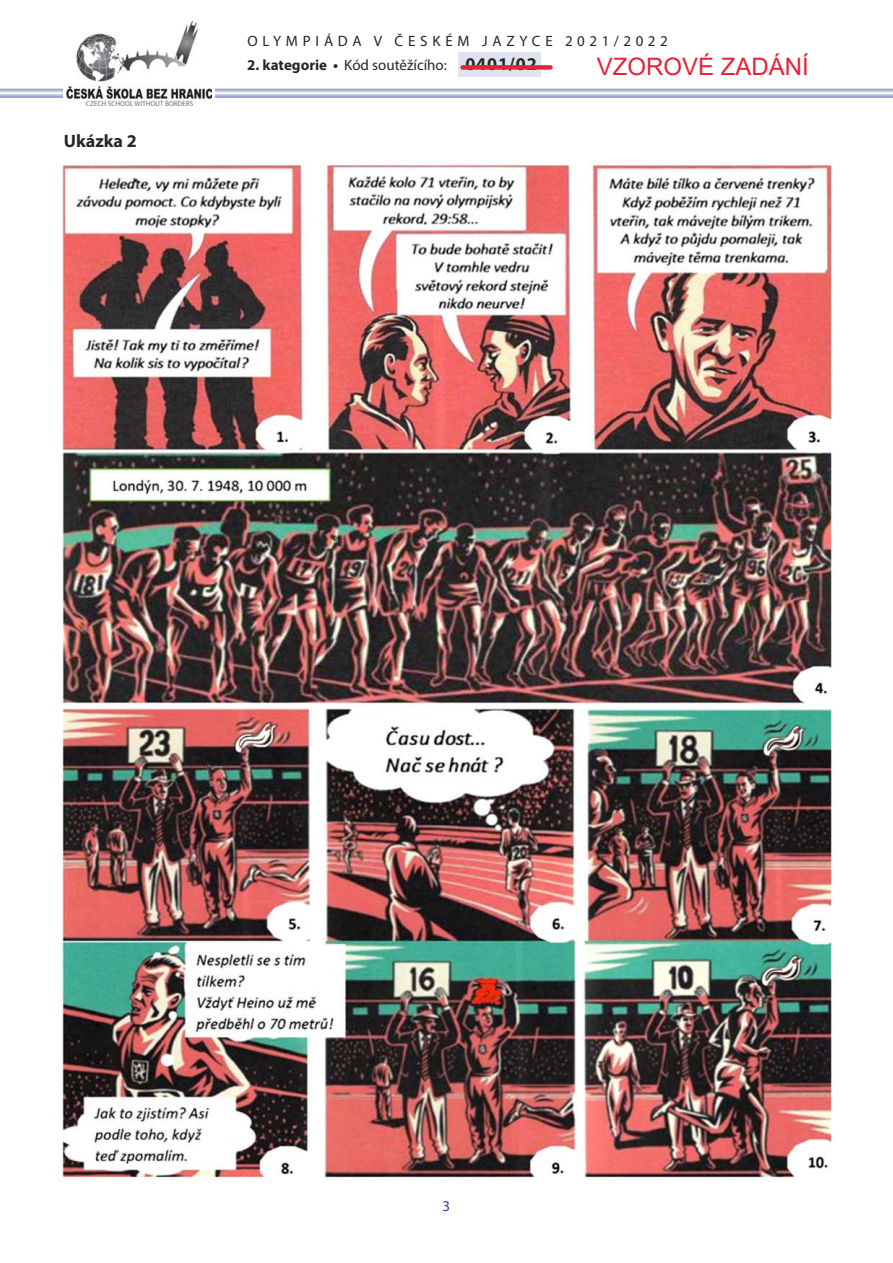
<style>
.page{position:relative;width:893px;height:1263px;background:#fff}
.page>*{position:absolute;margin:0;border:0;box-sizing:border-box;transform-origin:0 0}
.t1{font:24px "Arial";color:#e52237}
.t2{font:700 18px "Myriad Pro";color:#272627}
.t3{font:15px "Myriad Pro";color:#272627}
.t4{font:15px "Myriad Pro";letter-spacing:.32em;color:#272627}
.t5{font:15px "Myriad Pro";color:#304397}
.s1{font-weight:700}
.s2{font-weight:700;font-size:18px}
</style>
<div class="page">
<svg style="left:66px;top:90px;width:127px;height:16px"></svg>
<img style="left:67px;top:22px;width:145px;height:83px">
<div style="left:458px;top:52px;width:83px;height:25px;background:#e0e3ef"></div>
<img style="left:60px;top:163px;width:772px;height:1019px">
<div style="left:463px;top:65px;width:87px;height:5px;background:#e52237"></div>
<p class="t2" style="left:64px;top:135px;width:75px">Ukázka 2</p>
<p class="t4" style="left:247px;top:35px;width:422px">OLYMPIÁDA V ČESKÉM JAZYCE 2021/2022</p>
<p class="t3" style="left:247px;top:59px;width:291px"><span class="s1">2. kategorie •</span> Kód soutěžícího: <span class="s2">0401/02</span></p>
<h1 class="t1" style="left:597px;top:50px;width:214px">VZOROVÉ ZADÁNÍ</h1>
<p class="t5" style="left:443px;top:1200px;width:9px">3</p>
</div>
